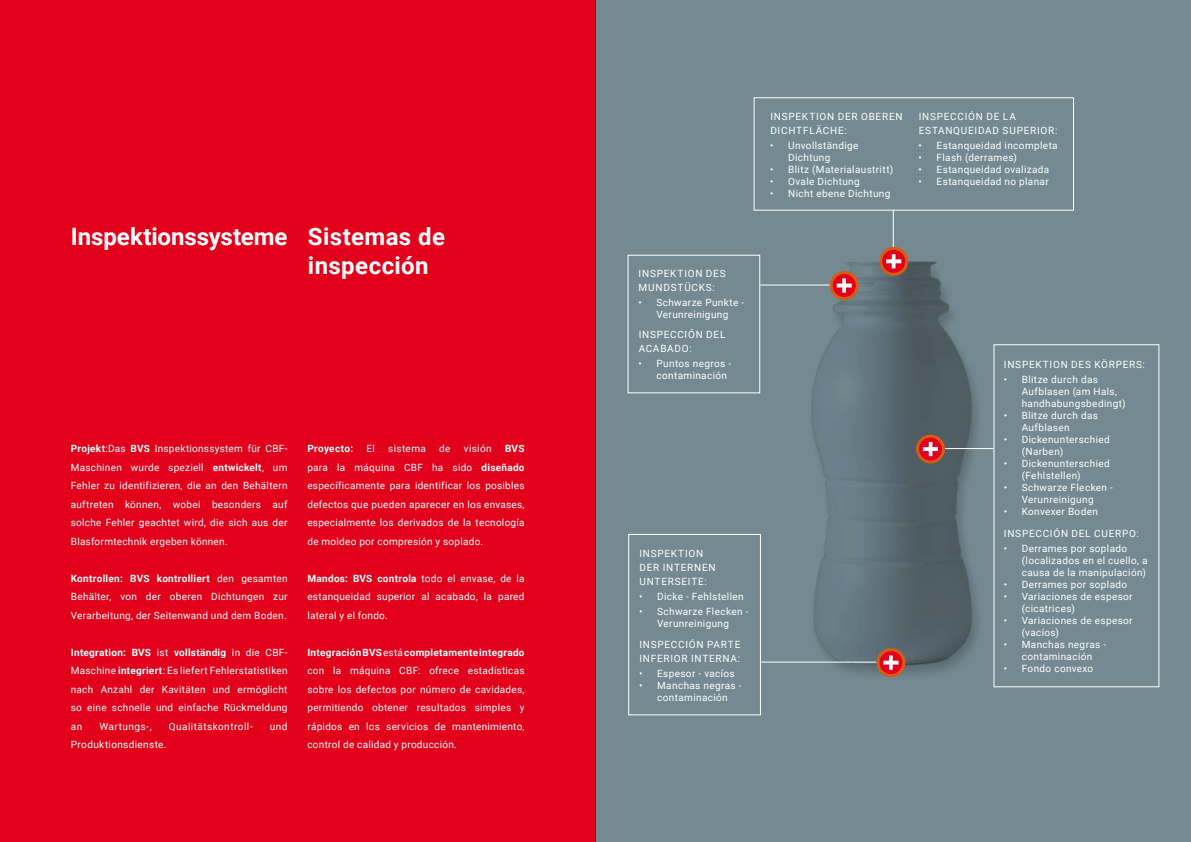
<style>
.page{position:relative;width:1191px;height:842px;background:#fff}
.page>*{position:absolute;margin:0;border:0;box-sizing:border-box;transform-origin:0 0}
.t1{font:700 24px/28.8px "Roboto";letter-spacing:.01em;color:#fff}
.t2{font:10px/18.5px "Roboto";letter-spacing:.035em;color:#fff}
.t3{font:10px/14px "Roboto";letter-spacing:.075em;color:#fff}
.t4{font:700 10px "Roboto";letter-spacing:.03em;color:#fff}
.s1{font-weight:700}
</style>
<div class="page">
<div style="left:0;top:0;width:595px;height:842px;background:#e2001a"></div>
<div style="left:595px;top:0;width:596px;height:842px;background:#748991"></div>
<img style="left:799px;top:256px;width:178px;height:417px">
<hr style="left:945px;top:448px;width:48px;height:1px;background:#fff">
<svg style="left:917px;top:436px;width:26px;height:26px"></svg>
<div style="left:916px;top:435px;width:29px;height:28px;border:3px solid #d85b15;border-radius:50%"></div>
<svg style="left:923px;top:442px;width:15px;height:14px"></svg>
<hr style="left:760px;top:662px;width:116px;height:1px;background:#fff">
<svg style="left:878px;top:650px;width:26px;height:26px"></svg>
<div style="left:876px;top:648px;width:29px;height:29px;border:3px solid #d85b15;border-radius:50%"></div>
<svg style="left:883px;top:655px;width:15px;height:15px"></svg>
<hr style="left:760px;top:285px;width:69px;height:1px;background:#fff">
<svg style="left:831px;top:273px;width:26px;height:25px"></svg>
<div style="left:829px;top:271px;width:29px;height:29px;border:3px solid #d85b15;border-radius:50%"></div>
<svg style="left:836px;top:278px;width:16px;height:15px"></svg>
<hr style="left:892px;top:210px;width:1px;height:51px;background:#fff">
<svg style="left:880px;top:248px;width:26px;height:26px"></svg>
<div style="left:879px;top:247px;width:29px;height:29px;border:3px solid #d85b15;border-radius:50%"></div>
<svg style="left:886px;top:254px;width:15px;height:14px"></svg>
<div style="left:753px;top:97px;width:321px;height:114px;border:1px solid #fff"></div>
<div style="left:993px;top:344px;width:166px;height:343px;border:1px solid #fff"></div>
<div style="left:627px;top:255px;width:133px;height:138px;border:1px solid #fff"></div>
<div style="left:628px;top:534px;width:133px;height:181px;border:1px solid #fff"></div>
<h1 class="t1" style="left:71px;top:221px;width:218px">Inspektionssysteme</h1>
<h1 class="t1" style="left:308px;top:221px;width:139px">Sistemas de inspección</h1>
<p class="t2" style="left:71px;top:439px;width:218px;text-align:justify"><span class="s1">Projekt</span>:Das <span class="s1">BVS</span> Inspektionssystem für CBF-Maschinen wurde speziell <span class="s1">entwickelt</span>, um Fehler zu identifizieren, die an den Behältern auftreten können, wobei besonders auf solche Fehler geachtet wird, die sich aus der Blasformtechnik ergeben können.</p>
<p class="t2" style="left:71px;top:568px;width:218px;text-align:justify"><span class="s1">Kontrollen: BVS kontrolliert</span> den gesamten Behälter, von der oberen Dichtungen zur Verarbeitung, der Seitenwand und dem Boden.</p>
<p class="t2" style="left:71px;top:642px;width:218px;text-align:justify"><span class="s1">Integration: BVS</span> ist <span class="s1">vollständig</span> in die CBF-Maschine <span class="s1">integriert</span>: Es liefert Fehlerstatistiken nach Anzahl der Kavitäten und ermöglicht so eine schnelle und einfache Rückmeldung an</p>
<p class="t2" style="left:99px;top:716px;width:54px">Wartungs-,</p>
<p class="t2" style="left:169px;top:716px;width:85px">Qualitätskontroll-</p>
<p class="t2" style="left:270px;top:716px;width:19px">und</p>
<p class="t2" style="left:71px;top:735px;width:97px">Produktionsdienste.</p>
<p class="t4" style="left:307px;top:441px;width:47px">Proyecto:</p>
<p class="t2" style="left:366px;top:439px;width:10px">El</p>
<p class="t2" style="left:388px;top:439px;width:39px">sistema</p>
<p class="t2" style="left:439px;top:439px;width:13px">de</p>
<p class="t2" style="left:464px;top:439px;width:29px">visión</p>
<p class="t2" style="left:307px;top:439px;width:219px;text-align:justify;text-indent:198px"><span class="s1">BVS </span>para la máquina CBF ha sido <span class="s1">diseñado </span>específicamente para identificar los posibles defectos que pueden aparecer en los envases, especialmente los derivados de la tecnología de moldeo por compresión y soplado.</p>
<p class="t2" style="left:307px;top:568px;width:219px;text-align:justify"><span class="s1">Mandos: BVS controla</span> todo el envase, de la estanqueidad superior al acabado, la pared lateral y el fondo.</p>
<p class="t2" style="left:307px;top:642px;width:219px;text-align:justify"><span class="s1">Integración BVS</span> está <span class="s1">completamente integrado </span>con la máquina CBF: ofrece estadísticas sobre los defectos por número de cavidades, permitiendo obtener resultados simples y rápidos en los servicios de mantenimiento, control de calidad y producción.</p>
<p class="t3" style="left:770px;top:109px;width:134px">INSPEKTION DER OBEREN<br>DICHTFLÄCHE:</p>
<p class="t2" style="left:788px;top:139px;width:72px;line-height:12px;text-indent:-18px">• Unvollständige<br>Dichtung</p>
<p class="t2" style="left:770px;top:160px;width:124px">• Blitz (Materialaustritt)</p>
<p class="t2" style="left:770px;top:172px;width:91px">• Ovale Dichtung</p>
<p class="t2" style="left:770px;top:184px;width:122px">• Nicht ebene Dichtung</p>
<p class="t3" style="left:918px;top:109px;width:140px">INSPECCIÓN DE LA<br>ESTANQUEIDAD SUPERIOR:</p>
<p class="t2" style="left:918px;top:136px;width:141px">• Estanqueidad incompleta</p>
<p class="t2" style="left:918px;top:148px;width:100px">• Flash (derrames)</p>
<p class="t2" style="left:918px;top:160px;width:132px">• Estanqueidad ovalizada</p>
<p class="t2" style="left:918px;top:172px;width:132px">• Estanqueidad no planar</p>
<p class="t3" style="left:638px;top:266px;width:88px">INSPEKTION DES<br>MUNDSTÜCKS:</p>
<p class="t2" style="left:638px;top:296px;width:107px;line-height:12px;text-align:center">• Schwarze Punkte -<br>Verunreinigung</p>
<p class="t3" style="left:638px;top:327px;width:88px">INSPECCIÓN DEL<br>ACABADO:</p>
<p class="t2" style="left:656px;top:357px;width:76px;line-height:12px;text-indent:-18px">• Puntos negros - contaminación</p>
<p class="t3" style="left:639px;top:546px;width:78px">INSPEKTION<br>DER INTERNEN<br>UNTERSEITE:</p>
<p class="t2" style="left:639px;top:587px;width:106px">• Dicke - Fehlstellen</p>
<p class="t2" style="left:639px;top:605px;width:111px;line-height:12px;text-align:center">• Schwarze Flecken -<br>Verunreinigung</p>
<p class="t3" style="left:639px;top:637px;width:102px">INSPECCIÓN PARTE<br>INFERIOR INTERNA:</p>
<p class="t2" style="left:639px;top:663px;width:97px">• Espesor - vacíos</p>
<p class="t2" style="left:639px;top:679px;width:104px;line-height:12px;text-align:center">• Manchas negras - contaminación</p>
<p class="t3" style="left:1004px;top:357px;width:143px">INSPEKTION DES KÖRPERS:</p>
<p class="t2" style="left:1021px;top:373px;width:105px;line-height:12px;text-indent:-18px">• Blitze durch das<br>Aufblasen (am Hals, handhabungsbedingt)</p>
<p class="t2" style="left:1021px;top:409px;width:78px;line-height:12px;text-indent:-18px">• Blitze durch das<br>Aufblasen</p>
<p class="t2" style="left:1021px;top:433px;width:90px;line-height:12px;text-indent:-18px">• Dickenunterschied (Narben)</p>
<p class="t2" style="left:1021px;top:457px;width:90px;line-height:12px;text-indent:-18px">• Dickenunterschied (Fehlstellen)</p>
<p class="t2" style="left:1003px;top:481px;width:111px;line-height:12px;text-align:center">• Schwarze Flecken -<br>Verunreinigung</p>
<p class="t2" style="left:1003px;top:502px;width:96px">• Konvexer Boden</p>
<p class="t3" style="left:1004px;top:526px;width:137px">INSPECCIÓN DEL CUERPO:</p>
<p class="t2" style="left:1021px;top:542px;width:127px;line-height:12px;text-indent:-18px">• Derrames por soplado (localizados en el cuello, a causa de la manipulación)</p>
<p class="t2" style="left:1003px;top:575px;width:125px">• Derrames por soplado</p>
<p class="t2" style="left:1021px;top:590px;width:112px;line-height:12px;text-indent:-18px">• Variaciones de espesor (cicatrices)</p>
<p class="t2" style="left:1021px;top:614px;width:112px;line-height:12px;text-indent:-18px">• Variaciones de espesor (vacíos)</p>
<p class="t2" style="left:1003px;top:638px;width:104px;line-height:12px;text-align:center">• Manchas negras - contaminación</p>
<p class="t2" style="left:1003px;top:659px;width:91px">• Fondo convexo</p>
</div>
